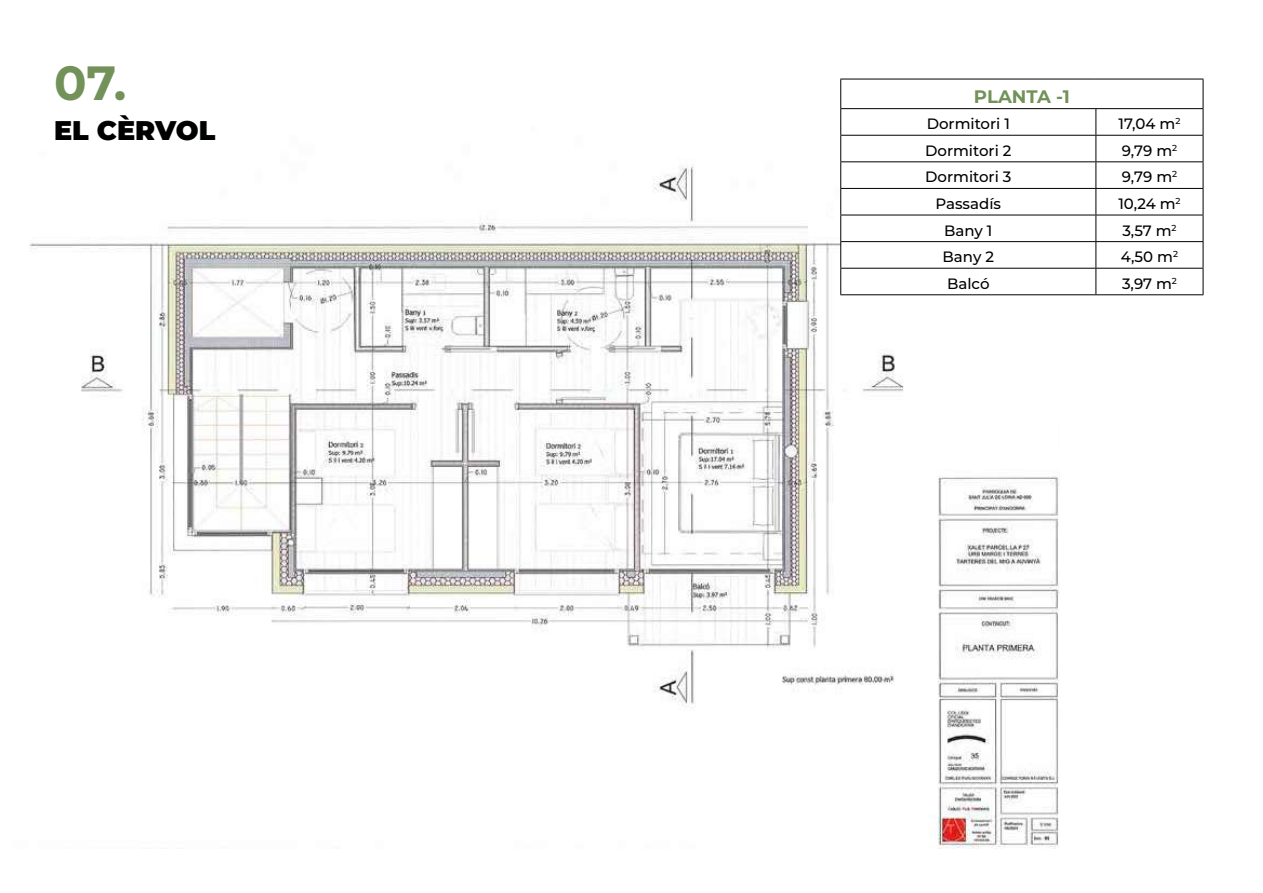
<style>
.page{position:relative;width:1263px;height:893px;background:#fff}
.page>*{position:absolute;margin:0;border:0;box-sizing:border-box;transform-origin:0 0}
.t1{font:700 48px "Montserrat";color:#729259}
.t2{font:900 27px "Montserrat";color:#000101}
.t3{font:700 18.15px "Montserrat";color:#729259}
.t4{font:500 15px "Montserrat";color:#000}
</style>
<div class="page">
<img style="left:29px;top:167px;width:1030px;height:681px">
<svg style="left:841px;top:80px;width:362px;height:214px"></svg>
<hr style="left:840px;top:79px;width:256px;height:1px;background:#000">
<hr style="left:1096px;top:79px;width:107px;height:1px;background:#000">
<hr style="left:840px;top:108px;width:256px;height:1px;background:#000">
<hr style="left:1096px;top:108px;width:107px;height:1px;background:#000">
<hr style="left:840px;top:135px;width:256px;height:1px;background:#000">
<hr style="left:1096px;top:135px;width:107px;height:1px;background:#000">
<hr style="left:840px;top:161px;width:256px;height:1px;background:#000">
<hr style="left:1096px;top:161px;width:107px;height:1px;background:#000">
<hr style="left:840px;top:188px;width:256px;height:1px;background:#000">
<hr style="left:1096px;top:188px;width:107px;height:1px;background:#000">
<hr style="left:840px;top:215px;width:256px;height:1px;background:#000">
<hr style="left:1096px;top:215px;width:107px;height:1px;background:#000">
<hr style="left:840px;top:241px;width:256px;height:1px;background:#000">
<hr style="left:1096px;top:241px;width:107px;height:1px;background:#000">
<hr style="left:840px;top:268px;width:256px;height:1px;background:#000">
<svg style="left:840px;top:79px;width:1px;height:215px"></svg>
<hr style="left:1096px;top:268px;width:107px;height:1px;background:#000">
<svg style="left:1095px;top:109px;width:1px;height:185px"></svg>
<svg style="left:1203px;top:79px;width:1px;height:215px"></svg>
<hr style="left:840px;top:294px;width:256px;height:1px;background:#000">
<hr style="left:1096px;top:294px;width:107px;height:1px;background:#000">
<h1 class="t1" style="left:54px;top:49px;width:74px">07.</h1>
<h2 class="t2" style="left:54px;top:110px;width:163px">EL CÈRVOL</h2>
<p class="t3" style="left:974px;top:83px;width:97px">PLANTA -1</p>
<p class="t4" style="left:927px;top:113px;width:85px">Dormitori 1</p>
<p class="t4" style="left:1118px;top:113px;width:63px">17,04 m<sup>2</sup></p>
<p class="t4" style="left:925px;top:140px;width:88px">Dormitori 2</p>
<p class="t4" style="left:1122px;top:140px;width:57px">9,79 m<sup>2</sup></p>
<p class="t4" style="left:925px;top:167px;width:88px">Dormitori 3</p>
<p class="t4" style="left:1122px;top:167px;width:57px">9,79 m<sup>2</sup></p>
<p class="t4" style="left:935px;top:193px;width:67px">Passadís</p>
<p class="t4" style="left:1118px;top:193px;width:64px">10,24 m<sup>2</sup></p>
<p class="t4" style="left:944px;top:220px;width:50px">Bany 1</p>
<p class="t4" style="left:1122px;top:220px;width:56px">3,57 m<sup>2</sup></p>
<p class="t4" style="left:943px;top:246px;width:53px">Bany 2</p>
<p class="t4" style="left:1121px;top:246px;width:59px">4,50 m<sup>2</sup></p>
<p class="t4" style="left:947px;top:273px;width:44px">Balcó</p>
<p class="t4" style="left:1122px;top:273px;width:56px">3,97 m<sup>2</sup></p>
</div>
